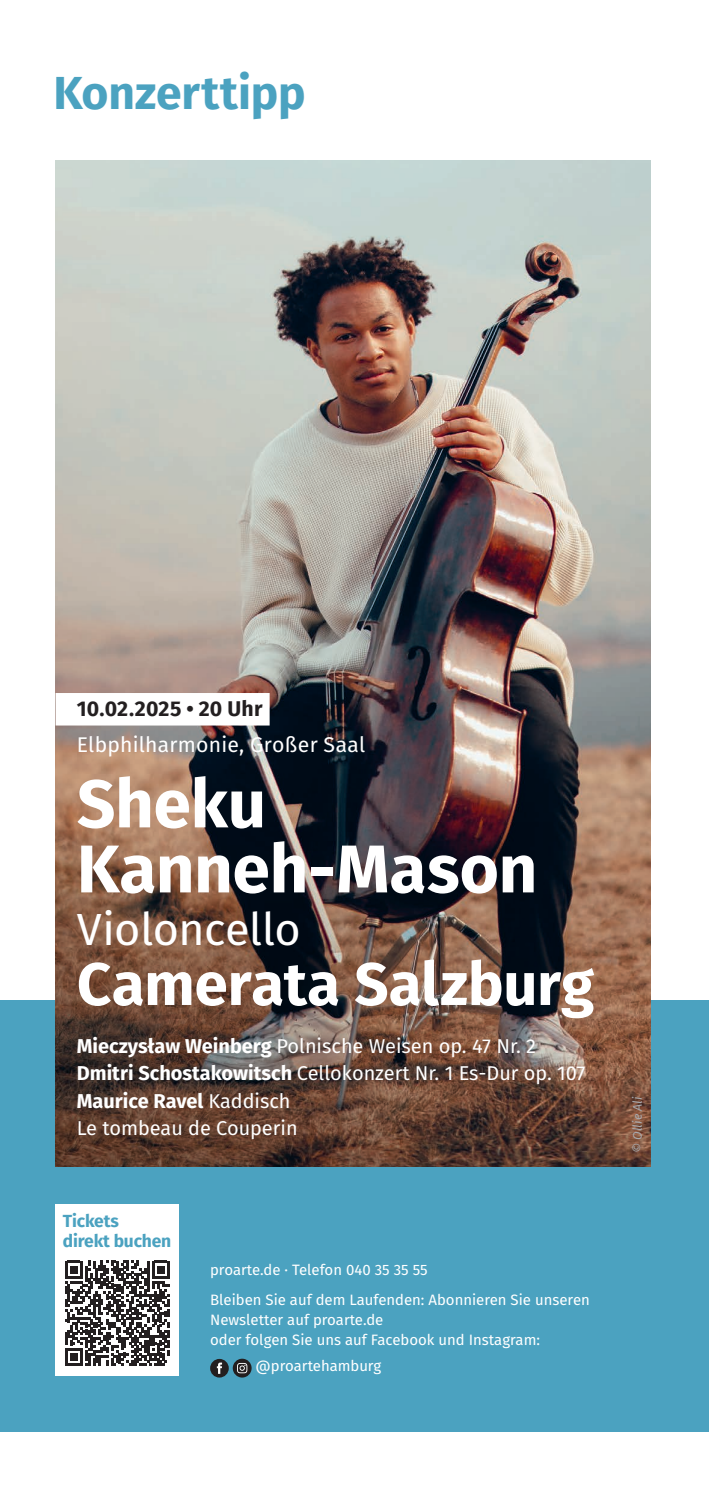
<style>
.page{position:relative;width:709px;height:1489px;background:#fff}
.page>*{position:absolute;margin:0;border:0;box-sizing:border-box;transform-origin:0 0}
.t1{font:700 67.5px "Fira Sans";letter-spacing:-.005em;color:#fff}
.t2{font:700 60px "Fira Sans";color:#fff}
.t3{font:700 46.25px "Fira Sans";color:#4ba2c0}
.t4{font:45px "Fira Sans";letter-spacing:-.01em;color:#fff}
.Spielstätte{font:21.25px "Fira Sans";letter-spacing:.01em;color:#fff}
.Datum_m_Balken{font:700 21.25px "Fira Sans";letter-spacing:.005em;color:#231f20}
.Konzerttipps_-_Werke{font:20px "Fira Sans";color:#fff}
.Konzerttipps_-_Werke-2{font:700 20px "Fira Sans";color:#fff}
.t5{font:700 17.5px/20px "Fira Sans";letter-spacing:-.01em;color:#4ba2c0}
.t6{font:15px "Fira Sans";color:#fff}
.Fotocredit{font:italic 12.5px "Fira Sans";color:#a8a9ad}
.s1{font-weight:700}
.s2{font-weight:400}
</style>
<div class="page">
<div style="left:0;top:1000px;width:709px;height:431px;background:#4ba2c0"></div>
<div style="left:55px;top:1204px;width:124px;height:172px;background:#fff"></div>
<svg style="left:65px;top:1260px;width:105px;height:105px"></svg>
<img style="left:56px;top:161px;width:595px;height:661px">
<svg style="left:55px;top:822px;width:596px;height:344px;background:#5f453a"></svg>
<div style="left:56px;top:693px;width:214px;height:32px;background:#fff"></div>
<div style="left:210px;top:1358px;width:19px;height:19px;background:#231f20;border-radius:9px"></div>
<svg style="left:217px;top:1362px;width:5px;height:11px"></svg>
<svg style="left:233px;top:1358px;width:19px;height:19px"></svg>
<svg style="left:237px;top:1362px;width:10px;height:11px"></svg>
<p class="t3" style="left:53px;top:54px;width:253px">Konzerttipp</p>
<p class="Datum_m_Balken" style="left:77px;top:690px;width:187px">10.02.2025 • 20 Uhr</p>
<p class="Spielstätte" style="left:77px;top:728px;width:290px">Elbphilharmonie, Großer Saal</p>
<p class="t1" style="left:77px;top:747px;width:191px">Sheku</p>
<p class="t1" style="left:77px;top:812px;width:462px">Kanneh-Mason</p>
<p class="t4" style="left:77px;top:895px;width:225px">Violoncello</p>
<p class="t2" style="left:77px;top:933px;width:519px">Camerata Salzburg</p>
<p class="Konzerttipps_-_Werke" style="left:77px;top:1030px;width:461px"><span class="s1">Mieczysław Weinberg</span> Polnische Weisen op. 47 Nr. 2</p>
<p class="Konzerttipps_-_Werke" style="left:77px;top:1057px;width:510px"><span class="s1">Dmitri Schostakowitsch</span> Cellokonzert Nr. 1 Es-Dur op. 107</p>
<p class="Konzerttipps_-_Werke-2" style="left:77px;top:1083px;width:215px">Maurice Ravel <span class="s2">Kaddisch</span></p>
<p class="Konzerttipps_-_Werke" style="left:77px;top:1112px;width:222px">Le tombeau de Couperin</p>
<p class="t5" style="left:63px;top:1209px;width:110px">Tickets<br>direkt buchen</p>
<p class="t6" style="left:210px;top:1258px;width:219px">proarte.de · Telefon 040 35 35 55</p>
<p class="t6" style="left:210px;top:1288px;width:381px">Bleiben Sie auf dem Laufenden: Abonnieren Sie unseren</p>
<p class="t6" style="left:210px;top:1308px;width:175px">Newsletter auf proarte.de</p>
<p class="t6" style="left:210px;top:1328px;width:331px">oder folgen Sie uns auf Facebook und Instagram:</p>
<p class="t6" style="left:255px;top:1354px;width:127px">@proartehamburg</p>
<p class="Fotocredit" style="left:628px;top:1152px;width:58px;rotate:-90deg">© Ollie Ali</p>
</div>
